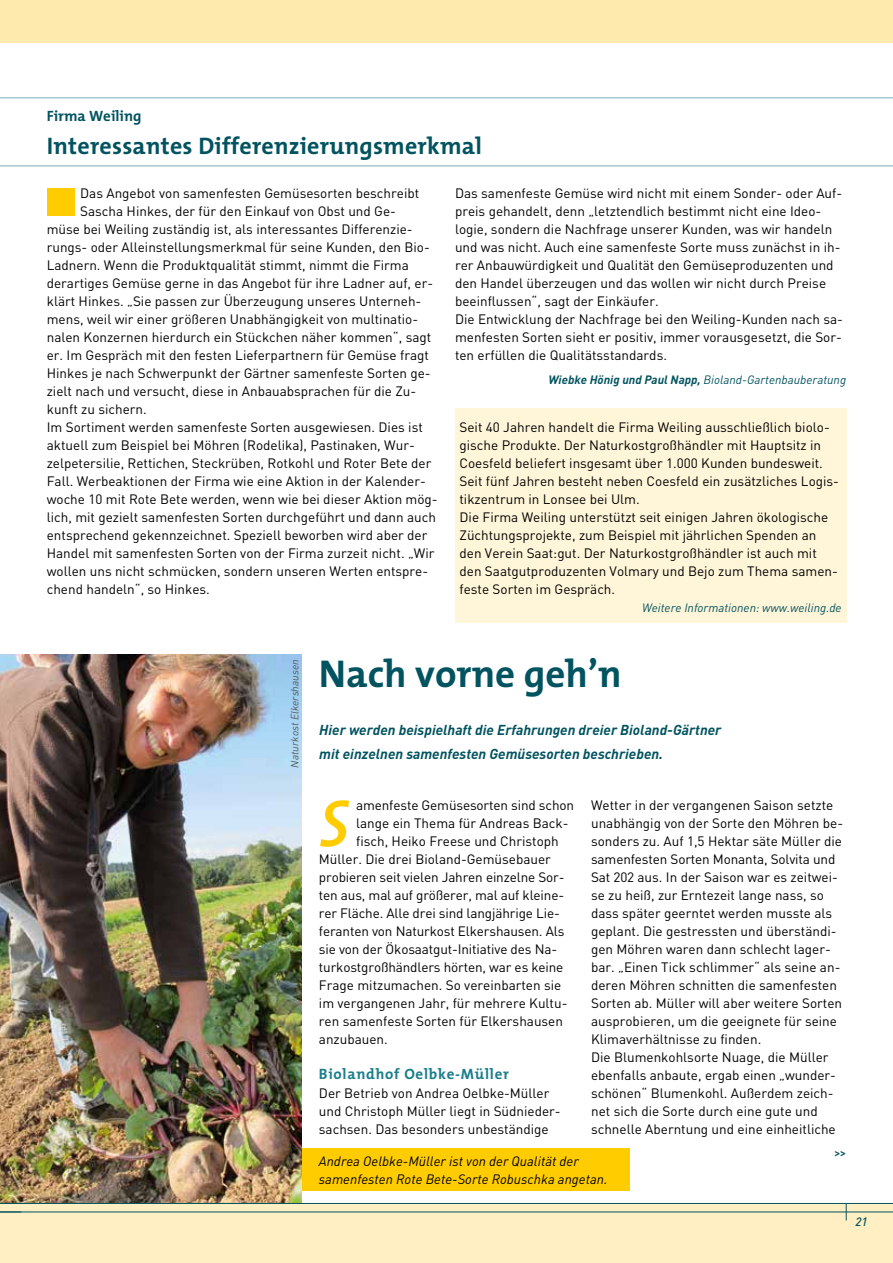
<style>
.page{position:relative;width:893px;height:1263px;background:#fff}
.page>*{position:absolute;margin:0;border:0;box-sizing:border-box;transform-origin:0 0}
.t1{font:italic 600 66.9px "The Mix";color:#fc0}
.t2{font:700 39px "The Mix";color:#00535f}
.t3{font:700 24px "The Mix";letter-spacing:.01em;color:#00535f}
.t4{font:700 15px "The Mix";letter-spacing:.05em;color:#1a7e8b}
.t5{font:700 15px "The Mix";color:#00535f}
.t6{font:italic 700 14.25px/24px "DIN";color:#00535f}
.t7{font:13.5px/18px "DIN";color:#000}
.t8{font:italic 13.5px/18px "DIN";color:#000}
.t9{font:italic 12px "DIN";color:#00535f}
.t10{font:italic 500 12px "DIN";color:#00535f}
.t11{font:500 12px "DIN";color:#00535f}
.t12{font:italic 10.5px "DIN";color:#565656}
.s1{font-weight:700}
</style>
<div class="page">
<div style="left:289px;top:1148px;width:340px;height:43px;background:#fc0"></div>
<img style="left:0;top:655px;width:302px;height:548px">
<hr style="left:0;top:165px;width:893px;height:1px;background:#a5c5cc">
<hr style="left:0;top:97px;width:893px;height:1px;background:#a5c5cc">
<div style="left:0;top:0;width:893px;height:43px;background:#ffeaad"></div>
<div style="left:0;top:1203px;width:893px;height:60px;background:#ffefc3"></div>
<hr style="left:0;top:1203px;width:893px;height:1px;background:#00535f">
<hr style="left:0;top:1211px;width:893px;height:1px;background:#00535f">
<svg style="left:846px;top:1204px;width:1px;height:16px"></svg>
<svg style="left:0;top:1211px;width:21px;height:1px"></svg>
<div style="left:47px;top:188px;width:27px;height:28px;background:#fc0"></div>
<div style="left:455px;top:409px;width:391px;height:214px;background:#fff5d8"></div>
<p class="t5" style="left:47px;top:104px;width:96px">Firma Weiling</p>
<h3 class="t3" style="left:47px;top:126px;width:437px">Interessantes Differenzierungsmerkmal</h3>
<p class="t7" style="left:80px;top:184px;width:340px">Das Angebot von samenfesten Gemüsesorten beschreibt</p>
<p class="t7" style="left:80px;top:202px;width:317px">Sascha Hinkes, der für den Einkauf von Obst und Ge-</p>
<p class="t7" style="left:47px;top:220px;width:367px">müse bei Weiling zuständig ist, als interessantes Differenzie-</p>
<p class="t7" style="left:47px;top:238px;width:384px">rungs- oder Alleinstellungsmerkmal für seine Kunden, den Bio-</p>
<p class="t7" style="left:47px;top:256px;width:364px">Ladnern. Wenn die Produktqualität stimmt, nimmt die Firma</p>
<p class="t7" style="left:47px;top:274px;width:388px">derartiges Gemüse gerne in das Angebot für ihre Ladner auf, er-</p>
<p class="t7" style="left:47px;top:292px;width:376px">klärt Hinkes. „Sie passen zur Überzeugung unseres Unterneh-</p>
<p class="t7" style="left:47px;top:310px;width:373px">mens, weil wir einer größeren Unabhängigkeit von multinatio-</p>
<p class="t7" style="left:47px;top:328px;width:386px">nalen Konzernen hierdurch ein Stückchen näher kommen“, sagt</p>
<p class="t7" style="left:47px;top:346px;width:384px">er. Im Gespräch mit den festen Lieferpartnern für Gemüse fragt</p>
<p class="t7" style="left:47px;top:364px;width:385px">Hinkes je nach Schwerpunkt der Gärtner samenfeste Sorten ge-</p>
<p class="t7" style="left:47px;top:382px;width:371px">zielt nach und versucht, diese in Anbauabsprachen für die Zu-</p>
<p class="t7" style="left:47px;top:400px;width:102px">kunft zu sichern.</p>
<p class="t7" style="left:47px;top:418px;width:378px">Im Sortiment werden samenfeste Sorten ausgewiesen. Dies ist</p>
<p class="t7" style="left:47px;top:436px;width:369px">aktuell zum Beispiel bei Möhren (Rodelika), Pastinaken, Wur-</p>
<p class="t7" style="left:47px;top:454px;width:386px">zelpetersilie, Rettichen, Steckrüben, Rotkohl und Roter Bete der</p>
<p class="t7" style="left:47px;top:472px;width:381px">Fall. Werbeaktionen der Firma wie eine Aktion in der Kalender-</p>
<p class="t7" style="left:47px;top:490px;width:392px">woche 10 mit Rote Bete werden, wenn wie bei dieser Aktion mög-</p>
<p class="t7" style="left:47px;top:508px;width:391px">lich, mit gezielt samenfesten Sorten durchgeführt und dann auch</p>
<p class="t7" style="left:47px;top:526px;width:382px">entsprechend gekennzeichnet. Speziell beworben wird aber der</p>
<p class="t7" style="left:47px;top:544px;width:389px">Handel mit samenfesten Sorten von der Firma zurzeit nicht. „Wir</p>
<p class="t7" style="left:47px;top:562px;width:383px">wollen uns nicht schmücken, sondern unseren Werten entspre-</p>
<p class="t7" style="left:47px;top:580px;width:165px">chend handeln“, so Hinkes.</p>
<p class="t7" style="left:455px;top:184px;width:389px">Das samenfeste Gemüse wird nicht mit einem Sonder- oder Auf&shy;preis gehandelt, denn „letztendlich bestimmt nicht eine Ideo&shy;logie, sondern die Nachfrage unserer Kunden, was wir handeln und was nicht. Auch eine samenfeste Sorte muss zunächst in ih&shy;rer Anbauwürdigkeit und Qualität den Gemüseproduzenten und den Handel überzeugen und das wollen wir nicht durch Preise beeinflussen“, sagt der Einkäufer.<br>Die Entwicklung der Nachfrage bei den Weiling-Kunden nach sa&shy;menfesten Sorten sieht er positiv, immer vorausgesetzt, die Sor&shy;ten erfüllen die Qualitätsstandards.</p>
<p class="t9" style="left:548px;top:373px;width:299px"><span class="s1">Wiebke Hönig und Paul Napp,</span> Bioland-Gartenbauberatung</p>
<p class="t7" style="left:459px;top:418px;width:381px">Seit 40 Jahren handelt die Firma Weiling ausschließlich biolo&shy;gische Produkte. Der Naturkostgroßhändler mit Hauptsitz in Coesfeld beliefert insgesamt über 1.000 Kunden bundesweit.<br>Seit fünf Jahren besteht neben Coesfeld ein zusätzliches Logis&shy;tikzentrum in Lonsee bei Ulm.<br>Die Firma Weiling unterstützt seit einigen Jahren ökologische Züchtungsprojekte, zum Beispiel mit jährlichen Spenden an den Verein Saat:gut. Der Naturkostgroßhändler ist auch mit den Saatgutproduzenten Volmary und Bejo zum Thema samen&shy;feste Sorten im Gespräch.</p>
<p class="t9" style="left:642px;top:600px;width:201px">Weitere Informationen: www.weiling.de</p>
<p class="t12" style="left:288px;top:767px;width:110px;rotate:-90deg">Naturkost Elkershausen</p>
<h2 class="t2" style="left:319px;top:641px;width:304px">Nach vorne geh’n</h2>
<p class="t6" style="left:319px;top:717px;width:404px">Hier werden beispielhaft die Erfahrungen dreier Bioland-Gärtner mit einzelnen samenfesten Gemüsesorten beschrieben.</p>
<h1 class="t1" style="left:319px;top:768px;width:32px">S</h1>
<p class="t7" style="left:356px;top:796px;width:219px">amenfeste Gemüsesorten sind schon</p>
<p class="t7" style="left:356px;top:814px;width:214px">lange ein Thema für Andreas Back-</p>
<p class="t7" style="left:356px;top:832px;width:204px">fisch, Heiko Freese und Christoph</p>
<p class="t7" style="left:319px;top:850px;width:233px">Müller. Die drei Bioland-Gemüsebauer</p>
<p class="t7" style="left:319px;top:868px;width:247px">probieren seit vielen Jahren einzelne Sor-</p>
<p class="t7" style="left:319px;top:886px;width:247px">ten aus, mal auf größerer, mal auf kleine-</p>
<p class="t7" style="left:319px;top:904px;width:242px">rer Fläche. Alle drei sind langjährige Lie-</p>
<p class="t7" style="left:319px;top:922px;width:247px">feranten von Naturkost Elkershausen. Als</p>
<p class="t7" style="left:319px;top:940px;width:240px">sie von der Ökosaatgut-Initiative des Na-</p>
<p class="t7" style="left:319px;top:958px;width:246px">turkostgroßhändlers hörten, war es keine</p>
<p class="t7" style="left:319px;top:976px;width:244px">Frage mitzumachen. So vereinbarten sie</p>
<p class="t7" style="left:319px;top:994px;width:250px">im vergangenen Jahr, für mehrere Kultu-</p>
<p class="t7" style="left:319px;top:1012px;width:246px">ren samenfeste Sorten für Elkershausen</p>
<p class="t7" style="left:319px;top:1030px;width:70px">anzubauen.</p>
<p class="t4" style="left:319px;top:1061px;width:192px">Biolandhof Oelbke-Müller</p>
<p class="t7" style="left:319px;top:1084px;width:243px">Der Betrieb von Andrea Oelbke-Müller und Christoph Müller liegt in Südnieder&shy;sachsen. Das besonders unbeständige</p>
<p class="t7" style="left:591px;top:796px;width:254px">Wetter in der vergangenen Saison setzte unabhängig von der Sorte den Möhren be&shy;sonders zu. Auf 1,5 Hektar säte Müller die samenfesten Sorten Monanta, Solvita und Sat 202 aus. In der Saison war es zeitwei&shy;se zu heiß, zur Erntezeit lange nass, so dass später geerntet werden musste als geplant. Die gestressten und überständi&shy;gen Möhren waren dann schlecht lager&shy;bar. „Einen Tick schlimmer“ als seine an&shy;deren Möhren schnitten die samenfesten Sorten ab. Müller will aber weitere Sorten ausprobieren, um die geeignete für seine Klimaverhältnisse zu finden.<br>Die Blumenkohlsorte Nuage, die Müller ebenfalls anbaute, ergab einen „wunder&shy;schönen“ Blumenkohl. Außerdem zeich&shy;net sich die Sorte durch eine gute und schnelle Aberntung und eine einheitliche</p>
<p class="t8" style="left:319px;top:1152px;width:290px">Andrea Oelbke-Müller ist von der Qualität der samenfesten Rote Bete-Sorte Robuschka angetan.</p>
<p class="t11" style="left:834px;top:1145px;width:14px">&gt;&gt;</p>
<p class="t10" style="left:855px;top:1214px;width:14px">21</p>
</div>
